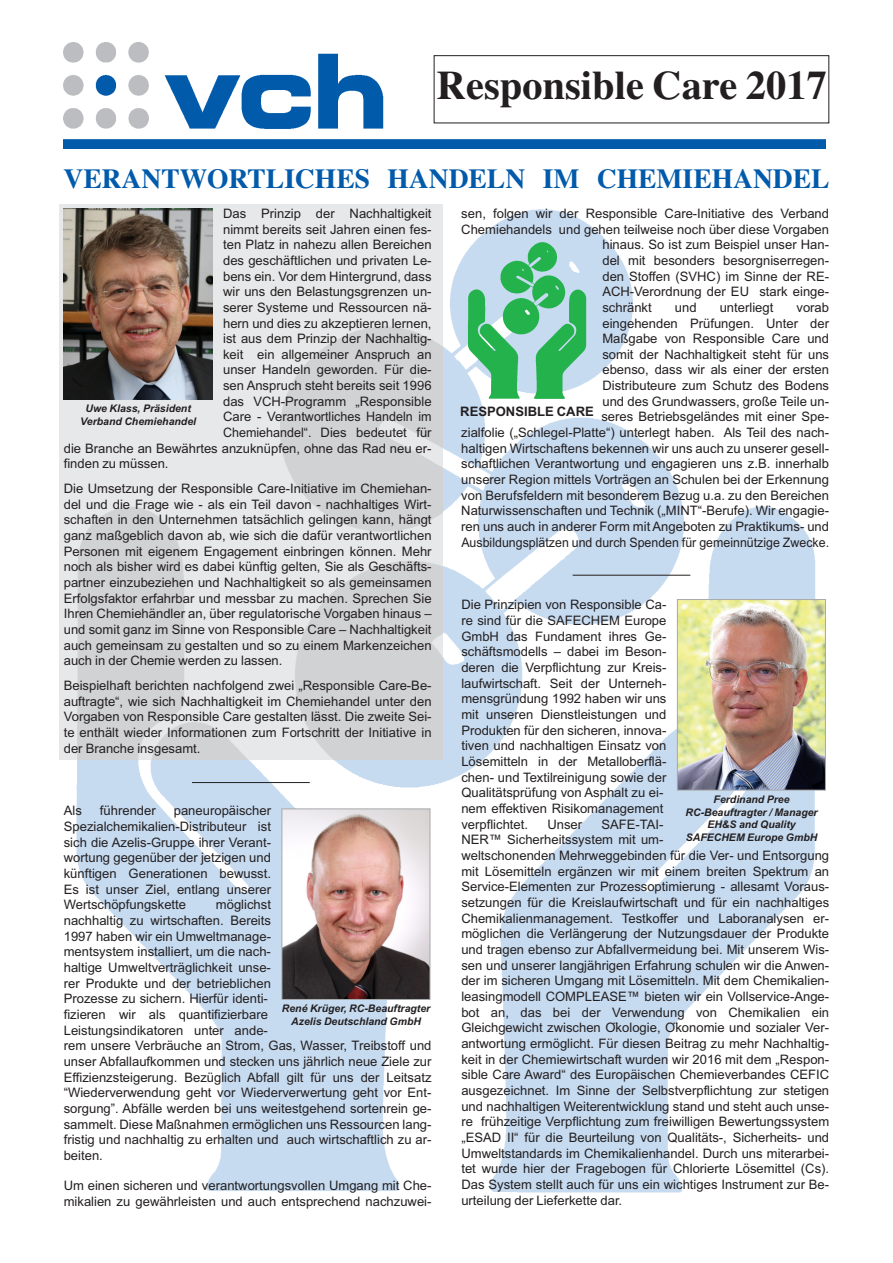
<style>
.page{position:relative;width:893px;height:1263px;background:#fff}
.page>*{position:absolute;margin:0;border:0;box-sizing:border-box;transform-origin:0 0}
.t1{font:700 40.5px "Times";color:#231f20}
.t2{font:700 27.6px "Times";color:#015aaa}
.t3{font:13.05px/15.6px "Arial";color:#231f20}
.t4{font:13.05px "Arial";color:#231f20;scale:.96 1}
.t5{font:700 13.05px "Arial";color:#231f20}
.t6{font:italic 700 10.5px/12.6px "Arial";color:#231f20;text-align:center}
</style>
<div class="page">
<img style="left:59px;top:204px;width:767px;height:989px">
<img style="left:60px;top:204px;width:382px;height:556px">
<img style="left:64px;top:43px;width:762px;height:105px">
<div style="left:434px;top:55px;width:395px;height:68px;border:1px solid #231f20"></div>
<img style="left:466px;top:240px;width:123px;height:160px">
<img style="left:284px;top:810px;width:144px;height:188px">
<div style="left:282px;top:808px;width:148px;height:192px;border:1px solid #a8a9ad"></div>
<img style="left:679px;top:601px;width:145px;height:187px">
<div style="left:677px;top:599px;width:149px;height:191px;border:1px solid #a8a9ad"></div>
<img style="left:64px;top:208px;width:149px;height:192px">
<hr style="left:192px;top:782px;width:118px;height:1px;background:#231f20">
<hr style="left:573px;top:575px;width:117px;height:1px;background:#231f20">
<h1 class="t1" style="left:437px;top:62px;width:391px">Responsible Care 2017</h1>
<h2 class="t2" style="left:64px;top:162px;width:767px">VERANTWORTLICHES HANDELN IM CHEMIEHANDEL</h2>
<p class="t3" style="left:223px;top:206px;width:210px">Das Prinzip der Nachhaltigkeit</p>
<p class="t3" style="left:223px;top:221px;width:210px">nimmt bereits seit Jahren einen fes-</p>
<p class="t3" style="left:223px;top:237px;width:210px">ten Platz in nahezu allen Bereichen</p>
<p class="t3" style="left:223px;top:253px;width:210px">des geschäftlichen und privaten Le-</p>
<p class="t3" style="left:223px;top:268px;width:210px">bens ein. Vor dem Hintergrund, dass</p>
<p class="t3" style="left:223px;top:284px;width:210px">wir uns den Belastungsgrenzen un-</p>
<p class="t3" style="left:223px;top:300px;width:210px">serer Systeme und Ressourcen nä-</p>
<p class="t3" style="left:223px;top:315px;width:210px">hern und dies zu akzeptieren lernen,</p>
<p class="t3" style="left:223px;top:331px;width:210px">ist aus dem Prinzip der Nachhaltig-</p>
<p class="t3" style="left:223px;top:346px;width:210px">keit ein allgemeiner Anspruch an</p>
<p class="t3" style="left:223px;top:362px;width:210px">unser Handeln geworden. Für die-</p>
<p class="t3" style="left:223px;top:378px;width:210px">sen Anspruch steht bereits seit 1996</p>
<p class="t3" style="left:223px;top:393px;width:210px">das VCH-Programm „Responsible</p>
<p class="t3" style="left:223px;top:409px;width:210px">Care - Verantwortliches Handeln im</p>
<p class="t4" style="left:223px;top:425px;width:219px">Chemiehandel“. Dies bedeutet für</p>
<p class="t3" style="left:64px;top:440px;width:369px">die Branche an Bewährtes anzuknüpfen, ohne das Rad neu er-</p>
<p class="t3" style="left:64px;top:456px;width:106px">finden zu müssen.</p>
<p class="t3" style="left:64px;top:481px;width:369px;text-align:justify">Die Umsetzung der Responsible Care-Initiative im Chemiehan&shy;del und die Frage wie - als ein Teil davon - nachhaltiges Wirt&shy;schaften in den Unternehmen tatsächlich gelingen kann, hängt ganz maßgeblich davon ab, wie sich die dafür verantwortlichen Personen mit eigenem Engagement einbringen können. Mehr noch als bisher wird es dabei künftig gelten, Sie als Geschäfts&shy;partner einzubeziehen und Nachhaltigkeit so als gemeinsamen Erfolgsfaktor erfahrbar und messbar zu machen. Sprechen Sie Ihren Chemiehändler an, über regulatorische Vorgaben hinaus – und somit ganz im Sinne von Responsible Care – Nachhaltigkeit auch gemeinsam zu gestalten und so zu einem Markenzeichen auch in der Chemie werden zu lassen.</p>
<p class="t3" style="left:64px;top:678px;width:369px;text-align:justify">Beispielhaft berichten nachfolgend zwei „Responsible Care-Be&shy;auftragte“, wie sich Nachhaltigkeit im Chemiehandel unter den Vorgaben von Responsible Care gestalten lässt. Die zweite Sei&shy;te enthält wieder Informationen zum Fortschritt der Initiative in der Branche insgesamt.</p>
<p class="t6" style="left:80px;top:402px;width:117px">Uwe Klass, Präsident<br>Verband Chemiehandel</p>
<p class="t3" style="left:64px;top:803px;width:20px">Als</p>
<p class="t3" style="left:100px;top:803px;width:57px">führender</p>
<p class="t3" style="left:64px;top:803px;width:209px;text-align:justify;text-indent:110px">paneuropäischer Spezialchemikalien-Distributeur ist sich die Azelis-Gruppe ihrer Verant&shy;wortung gegenüber der jetzigen und künftigen Generationen bewusst.<br>Es ist unser Ziel, entlang unserer Wertschöpfungskette</p>
<p class="t3" style="left:64px;top:897px;width:369px;text-indent:152px">möglichst<br>nachhaltig zu wirtschaften. Bereits<br>1997 haben wir ein Umweltmanage-<br>mentsystem installiert, um die nach-<br>haltige Umweltverträglichkeit unse-<br>rer Produkte und der betrieblichen<br>Prozesse zu sichern. Hierfür identi-<br>fizieren wir als quantifizierbare<br>Leistungsindikatoren unter ande-<br>rem unsere Verbräuche an Strom, Gas, Wasser, Treibstoff und unser Abfallaufkommen und stecken uns jährlich neue Ziele zur Effizienzsteigerung. Bezüglich Abfall gilt für uns der Leitsatz “Wiederverwendung geht vor Wiederverwertung geht vor Ent&shy;sorgung”. Abfälle werden bei uns weitestgehend sortenrein ge&shy;sammelt. Diese Maßnahmen ermöglichen uns Ressourcen lang&shy;fristig und nachhaltig zu erhalten und auch wirtschaftlich zu ar&shy;beiten.</p>
<p class="t3" style="left:64px;top:1178px;width:369px">Um einen sicheren und verantwortungsvollen Umgang mit Che&shy;mikalien zu gewährleisten und auch entsprechend nachzuwei-</p>
<p class="t6" style="left:282px;top:1002px;width:150px">René Krüger, RC-Beauftragter<br>Azelis Deutschland GmbH</p>
<p class="t3" style="left:461px;top:206px;width:369px">sen, folgen wir der Responsible Care-Initiative des Verband</p>
<p class="t3" style="left:461px;top:221px;width:369px">Chemiehandels und gehen teilweise noch über diese Vorgaben</p>
<p class="t3" style="left:602px;top:237px;width:228px">hinaus. So ist zum Beispiel unser Han-</p>
<p class="t3" style="left:602px;top:253px;width:228px">del mit besonders besorgniserregen-</p>
<p class="t3" style="left:602px;top:268px;width:228px">den Stoffen (SVHC) im Sinne der RE-</p>
<p class="t3" style="left:602px;top:284px;width:228px">ACH-Verordnung der EU stark einge-</p>
<p class="t3" style="left:602px;top:300px;width:51px">schränkt</p>
<p class="t3" style="left:675px;top:300px;width:23px">und</p>
<p class="t3" style="left:720px;top:300px;width:55px">unterliegt</p>
<p class="t3" style="left:461px;top:300px;width:369px;text-align:right">vorab<br>eingehenden Prüfungen. Unter der<br>Maßgabe von Responsible Care und<br>somit der Nachhaltigkeit steht für uns<br>ebenso, dass wir als einer der ersten<br>Distributeure zum Schutz des Bodens<br>und des Grundwassers, große Teile un-<br>seres Betriebsgeländes mit einer Spe-<br>zialfolie („Schlegel-Platte“) unterlegt haben. Als Teil des nach&shy;haltigen Wirtschaftens bekennen wir uns auch zu unserer gesell&shy;schaftlichen Verantwortung und engagieren uns z.B. innerhalb unserer Region mittels Vorträgen an Schulen bei der Erkennung von Berufsfeldern mit besonderem Bezug u.a. zu den Bereichen Naturwissenschaften und Technik („MINT“-Berufe). Wir engagie&shy;ren uns auch in anderer Form mit Angeboten zu Praktikums- und Ausbildungsplätzen und durch Spenden für gemeinnützige Zwecke.</p>
<p class="t5" style="left:460px;top:404px;width:135px">RESPONSIBLE CARE</p>
<p class="t3" style="left:461px;top:597px;width:207px">Die Prinzipien von Responsible Ca&shy;re sind für die SAFECHEM Europe GmbH das Fundament ihres Ge&shy;schäftsmodells – dabei im Beson&shy;deren die Verpflichtung zur Kreis&shy;laufwirtschaft. Seit der Unterneh&shy;mensgründung 1992 haben wir uns mit unseren Dienstleistungen und Produkten für den sicheren, innova&shy;tiven und nachhaltigen Einsatz von Lösemitteln in der Metalloberflä&shy;chen- und Textilreinigung sowie der Qualitätsprüfung von Asphalt zu ei&shy;nem effektiven Risikomanagement verpflichtet.</p>
<p class="t6" style="left:685px;top:793px;width:134px">Ferdinand Pree<br>RC-Beauftragter / Manager<br>EH&amp;S and Quality<br>SAFECHEM Europe GmbH</p>
<p class="t3" style="left:461px;top:816px;width:369px;text-indent:140px">SAFE-TAI-<br>NER™ Sicherheitssystem mit um-<br>weltschonenden Mehrweggebinden für die Ver- und Entsorgung mit Lösemitteln ergänzen wir mit einem breiten Spektrum an Service-Elementen zur Prozessoptimierung - allesamt Voraus&shy;setzungen für die Kreislaufwirtschaft und für ein nachhaltiges Chemikalienmanagement. Testkoffer und Laboranalysen er&shy;möglichen die Verlängerung der Nutzungsdauer der Produkte und tragen ebenso zur Abfallvermeidung bei. Mit unserem Wis&shy;sen und unserer langjährigen Erfahrung schulen wir die Anwen&shy;der im sicheren Umgang mit Lösemitteln. Mit dem Chemikalien&shy;leasingmodell COMPLEASE™ bieten wir ein Vollservice-Ange&shy;bot an, das bei der Verwendung von Chemikalien ein Gleichgewicht zwischen Ökologie, Ökonomie und sozialer Ver&shy;antwortung ermöglicht. Für diesen Beitrag zu mehr Nachhaltig&shy;keit in der Chemiewirtschaft wurden wir 2016 mit dem „Respon&shy;sible Care Award“ des Europäischen Chemieverbandes CEFIC ausgezeichnet. Im Sinne der Selbstverpflichtung zur stetigen und nachhaltigen Weiterentwicklung stand und steht auch unse&shy;re frühzeitige Verpflichtung zum freiwilligen Bewertungssystem „ESAD II“ für die Beurteilung von Qualitäts-, Sicherheits- und Umweltstandards im Chemikalienhandel. Durch uns miterarbei&shy;tet wurde hier der Fragebogen für Chlorierte Lösemittel (Cs).<br>Das System stellt auch für uns ein wichtiges Instrument zur Be&shy;urteilung der Lieferkette dar.</p>
<p class="t3" style="left:547px;top:816px;width:36px">Unser</p>
</div>
